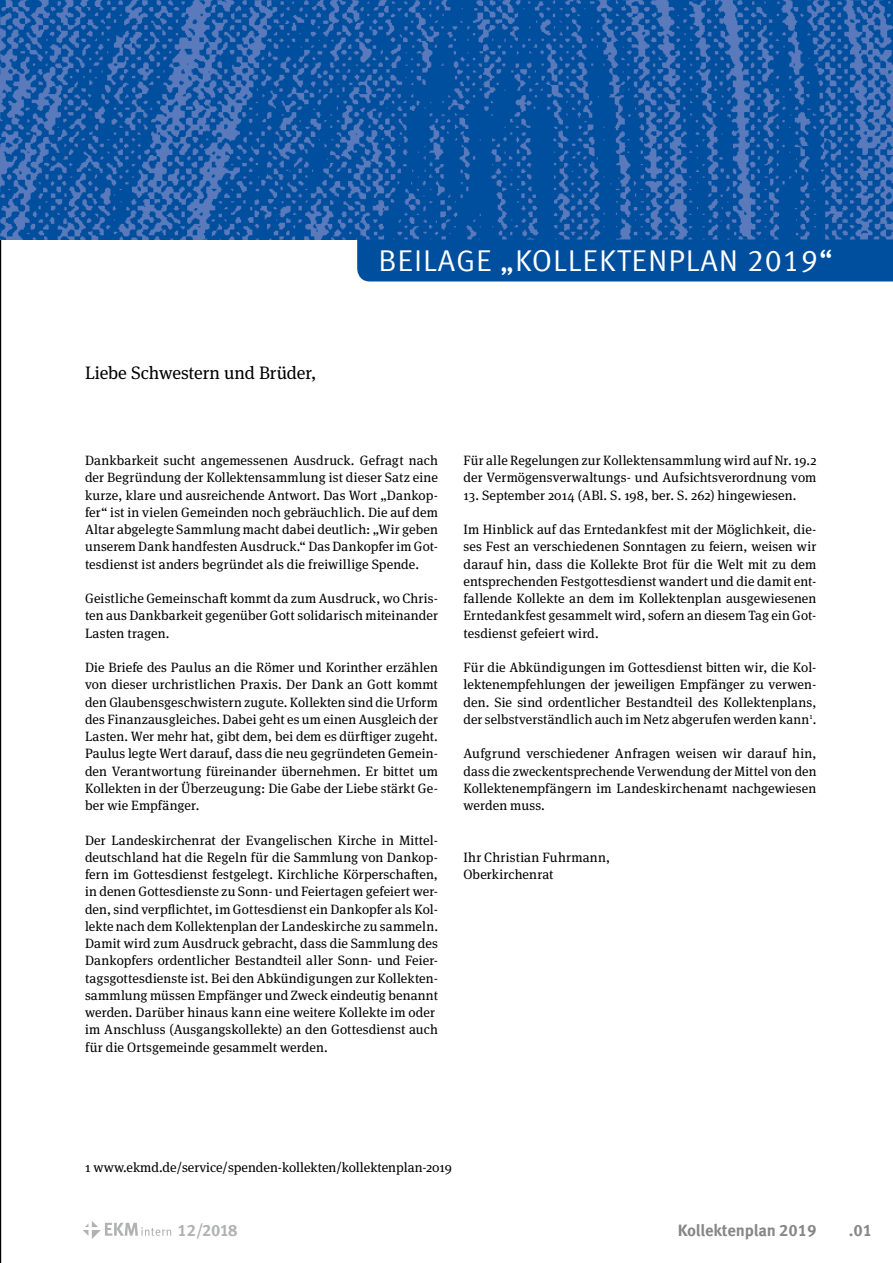
<style>
.page{position:relative;width:893px;height:1263px;background:#fff}
.page>*{position:absolute;margin:0;border:0;box-sizing:border-box;transform-origin:0 0}
.t1{font:30px "Meta Offc Norm";letter-spacing:.03em;color:#fff}
.t2{font:18px "Meta Serif OT";letter-spacing:-.005em;color:#000}
.t3{font:700 16.5px "Meta Offc";letter-spacing:-.01em;color:#868786}
.t4{font:700 16.5px "Meta Offc";letter-spacing:-.035em;color:#b1b2b3}
.t5{font:13.5px/17.2px "Meta Serif OT";letter-spacing:.01em;color:#000;text-align:justify}
</style>
<div class="page">
<hr style="left:0;top:0;width:1px;height:1263px;background:#000">
<svg style="left:83px;top:1221px;width:88px;height:18px"></svg>
<img style="left:0;top:0;width:893px;height:239px">
<div style="left:357px;top:239px;width:536px;height:42px;background:#004e9e"></div>
<h2 class="t2" style="left:85px;top:361px;width:233px">Liebe Schwestern und Brüder,</h2>
<h1 class="t1" style="left:378px;top:243px;width:456px">BEILAGE „KOLLEKTENPLAN 2019“</h1>
<p class="t5" style="left:85px;top:452px;width:354px">Dankbarkeit sucht angemessenen Ausdruck. Gefragt nach der Begründung der Kollektensammlung ist dieser Satz eine kurze, klare und ausreichende Antwort. Das Wort „Dankop&shy;fer“ ist in vielen Gemeinden noch gebräuchlich. Die auf dem Altar abgelegte Sammlung macht dabei deutlich: „Wir geben unserem Dank handfesten Ausdruck.“ Das Dankopfer im Got&shy;tesdienst ist anders begründet als die freiwillige Spende.</p>
<p class="t5" style="left:85px;top:590px;width:354px">Geistliche Gemeinschaft kommt da zum Ausdruck, wo Chris&shy;ten aus Dankbarkeit gegenüber Gott solidarisch miteinander Lasten tragen.</p>
<p class="t5" style="left:85px;top:659px;width:354px">Die Briefe des Paulus an die Römer und Korinther erzählen von dieser urchristlichen Praxis. Der Dank an Gott kommt den Glaubensgeschwistern zugute. Kollekten sind die Urform des Finanzausgleiches. Dabei geht es um einen Ausgleich der Lasten. Wer mehr hat, gibt dem, bei dem es dürftiger zugeht.<br>Paulus legte Wert darauf, dass die neu gegründeten Gemein&shy;den Verantwortung füreinander übernehmen. Er bittet um Kollekten in der Überzeugung: Die Gabe der Liebe stärkt Ge&shy;ber wie Empfänger.</p>
<p class="t5" style="left:85px;top:831px;width:354px;text-align:left">Der Landeskirchenrat der Evangelischen Kirche in Mittel&shy;deutschland hat die Regeln für die Sammlung von Dankop&shy;fern im Gottesdienst festgelegt. Kirchliche Körperschaften, in denen Gottesdienste zu Sonn- und Feiertagen gefeiert wer&shy;den, sind verpflichtet, im Gottesdienst ein Dankopfer als Kol&shy;lekte nach dem Kollektenplan der Landeskirche zu sammeln.<br>Damit wird zum Ausdruck gebracht, dass die Sammlung des Dankopfers ordentlicher Bestandteil aller Sonn- und Feier&shy;tagsgottesdienste ist. Bei den Abkündigungen zur Kollekten&shy;sammlung müssen Empfänger und Zweck eindeutig benannt werden. Darüber hinaus kann eine weitere Kollekte im oder im Anschluss (Ausgangskollekte) an den Gottesdienst auch für die Ortsgemeinde gesammelt werden.</p>
<p class="t5" style="left:463px;top:452px;width:354px">Für alle Regelungen zur Kollektensammlung wird auf Nr. 19.2 der Vermögensverwaltungs- und Aufsichtsverordnung vom</p>
<p class="t5" style="left:463px;top:486px;width:335px">13. September 2014 (ABl. S. 198, ber. S. 262) hingewiesen.</p>
<p class="t5" style="left:463px;top:521px;width:354px">Im Hinblick auf das Erntedankfest mit der Möglichkeit, die&shy;ses Fest an verschiedenen Sonntagen zu feiern, weisen wir darauf hin, dass die Kollekte Brot für die Welt mit zu dem entsprechenden Festgottesdienst wandert und die damit ent&shy;fallende Kollekte an dem im Kollektenplan ausgewiesenen Erntedankfest gesammelt wird, sofern an diesem Tag ein Got&shy;tesdienst gefeiert wird.</p>
<p class="t5" style="left:463px;top:659px;width:354px">Für die Abkündigungen im Gottesdienst bitten wir, die Kol&shy;lektenempfehlungen der jeweiligen Empfänger zu verwen&shy;den. Sie sind ordentlicher Bestandteil des Kollektenplans, der selbstverständlich auch im Netz abgerufen werden kann<sup>1</sup>.</p>
<p class="t5" style="left:463px;top:745px;width:354px">Aufgrund verschiedener Anfragen weisen wir darauf hin, dass die zweckentsprechende Verwendung der Mittel von den Kollektenempfängern im Landeskirchenamt nachgewiesen werden muss.</p>
<p class="t5" style="left:463px;top:848px;width:148px">Ihr Christian Fuhrmann,<br>Oberkirchenrat</p>
<p class="t5" style="left:85px;top:1159px;width:368px">1 www.ekmd.de/service/spenden-kollekten/kollektenplan-2019</p>
<p class="t4" style="left:178px;top:1220px;width:61px">12/2018</p>
<p class="t3" style="left:678px;top:1220px;width:140px">Kollektenplan 2019</p>
<p class="t3" style="left:849px;top:1220px;width:25px">.01</p>
</div>
